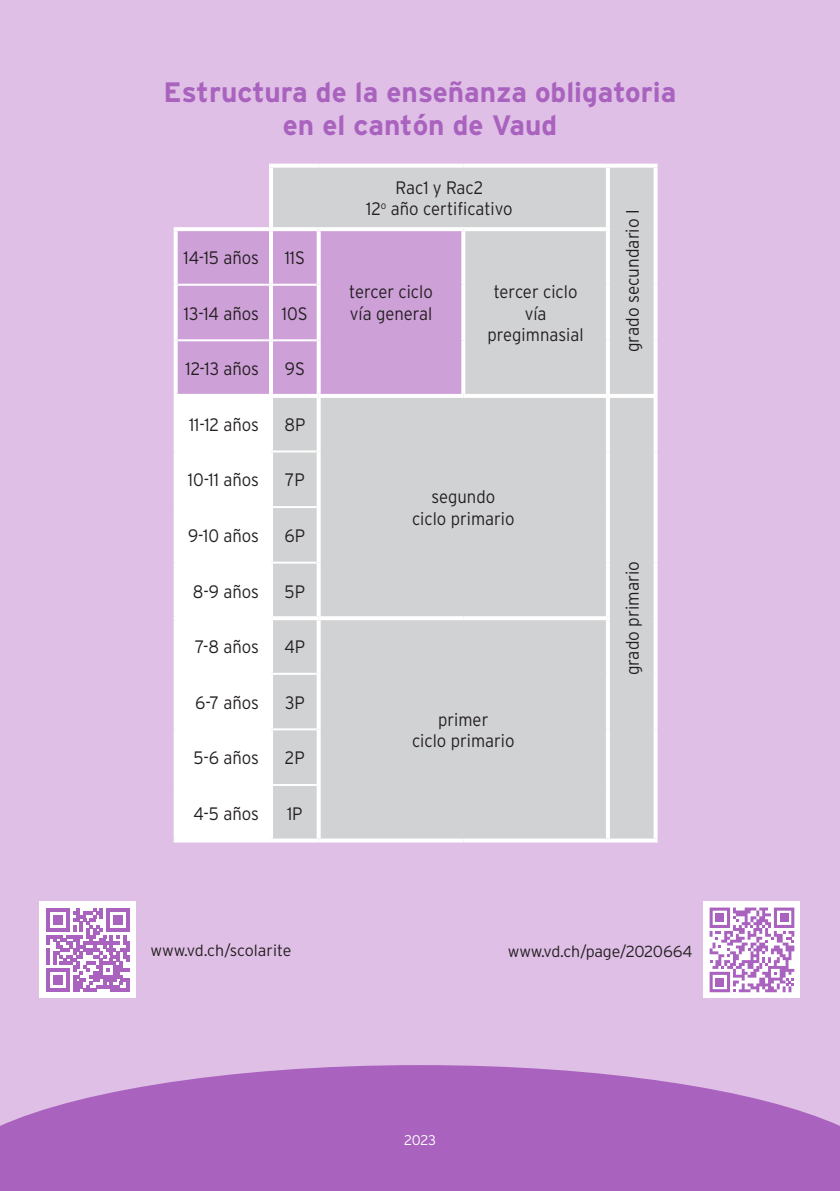
<style>
.page{position:relative;width:840px;height:1191px;background:#fff}
.page>*{position:absolute;margin:0;border:0;box-sizing:border-box;transform-origin:0 0}
.t1{font:700 28px/33.6px "Interstate";color:#a962be;text-align:center}
.t2{font:300 18px/21.6px "Interstate";color:#231f20;text-align:center;scale:.93 1}
.t3{font:300 18px "Interstate";color:#231f20;scale:.95 1}
.t4{font:300 16px "Interstate";letter-spacing:-.01em;color:#231f20}
.t5{font:300 14px "Interstate";color:#fff}
</style>
<div class="page">
<div style="left:0;top:0;width:839px;height:1191px;background:#dfbfe6"></div>
<svg style="left:0;top:1065px;width:839px;height:126px;background:#b06fc3"></svg>
<div style="left:273px;top:168px;width:380px;height:670px;background:#d1d2d4"></div>
<div style="left:177px;top:231px;width:284px;height:163px;background:#cea0d8"></div>
<div style="left:177px;top:398px;width:92px;height:440px;background:#fff"></div>
<svg style="left:605px;top:620px;width:4px;height:54px"></svg>
<svg style="left:605px;top:674px;width:4px;height:55px"></svg>
<svg style="left:605px;top:729px;width:4px;height:56px"></svg>
<svg style="left:605px;top:785px;width:4px;height:53px"></svg>
<svg style="left:318px;top:838px;width:145px;height:4px"></svg>
<svg style="left:463px;top:838px;width:144px;height:4px"></svg>
<svg style="left:607px;top:838px;width:50px;height:4px"></svg>
<svg style="left:605px;top:168px;width:4px;height:59px"></svg>
<svg style="left:607px;top:164px;width:50px;height:4px"></svg>
<svg style="left:653px;top:168px;width:4px;height:61px"></svg>
<svg style="left:653px;top:229px;width:4px;height:56px"></svg>
<svg style="left:653px;top:285px;width:4px;height:55px"></svg>
<svg style="left:653px;top:340px;width:4px;height:54px"></svg>
<svg style="left:653px;top:398px;width:4px;height:53px"></svg>
<svg style="left:653px;top:451px;width:4px;height:56px"></svg>
<svg style="left:653px;top:507px;width:4px;height:55px"></svg>
<svg style="left:653px;top:562px;width:4px;height:56px"></svg>
<svg style="left:653px;top:618px;width:4px;height:56px"></svg>
<svg style="left:653px;top:674px;width:4px;height:55px"></svg>
<svg style="left:653px;top:729px;width:4px;height:56px"></svg>
<svg style="left:653px;top:785px;width:4px;height:53px"></svg>
<svg style="left:173px;top:785px;width:4px;height:53px"></svg>
<hr style="left:173px;top:838px;width:98px;height:4px;background:#fff">
<svg style="left:271px;top:838px;width:47px;height:4px"></svg>
<svg style="left:173px;top:231px;width:4px;height:54px"></svg>
<hr style="left:269px;top:231px;width:4px;height:53px;background:#fff">
<hr style="left:318px;top:227px;width:145px;height:4px;background:#fff">
<svg style="left:316px;top:231px;width:4px;height:54px"></svg>
<hr style="left:463px;top:227px;width:146px;height:4px;background:#fff">
<svg style="left:461px;top:231px;width:4px;height:54px"></svg>
<svg style="left:605px;top:231px;width:4px;height:54px"></svg>
<svg style="left:461px;top:285px;width:4px;height:55px"></svg>
<svg style="left:605px;top:285px;width:4px;height:55px"></svg>
<svg style="left:461px;top:340px;width:4px;height:54px"></svg>
<svg style="left:605px;top:340px;width:4px;height:54px"></svg>
<svg style="left:173px;top:285px;width:4px;height:55px"></svg>
<hr style="left:269px;top:286px;width:4px;height:53px;background:#fff">
<svg style="left:316px;top:285px;width:4px;height:55px"></svg>
<svg style="left:173px;top:340px;width:4px;height:54px"></svg>
<hr style="left:269px;top:341px;width:4px;height:53px;background:#fff">
<svg style="left:316px;top:340px;width:4px;height:54px"></svg>
<svg style="left:173px;top:398px;width:4px;height:53px"></svg>
<hr style="left:269px;top:398px;width:4px;height:52px;background:#fff">
<hr style="left:318px;top:394px;width:145px;height:4px;background:#fff">
<svg style="left:316px;top:398px;width:4px;height:53px"></svg>
<hr style="left:463px;top:394px;width:144px;height:4px;background:#fff">
<hr style="left:607px;top:394px;width:50px;height:4px;background:#fff">
<svg style="left:605px;top:398px;width:4px;height:53px"></svg>
<svg style="left:605px;top:451px;width:4px;height:56px"></svg>
<svg style="left:605px;top:507px;width:4px;height:55px"></svg>
<svg style="left:605px;top:562px;width:4px;height:54px"></svg>
<svg style="left:173px;top:451px;width:4px;height:56px"></svg>
<hr style="left:269px;top:452px;width:4px;height:54px;background:#fff">
<svg style="left:316px;top:451px;width:4px;height:56px"></svg>
<svg style="left:173px;top:507px;width:4px;height:55px"></svg>
<hr style="left:269px;top:508px;width:4px;height:53px;background:#fff">
<svg style="left:316px;top:507px;width:4px;height:55px"></svg>
<svg style="left:173px;top:562px;width:4px;height:54px"></svg>
<hr style="left:269px;top:563px;width:4px;height:53px;background:#fff">
<svg style="left:316px;top:562px;width:4px;height:54px"></svg>
<svg style="left:173px;top:620px;width:4px;height:54px"></svg>
<hr style="left:269px;top:620px;width:4px;height:53px;background:#fff">
<hr style="left:318px;top:616px;width:145px;height:4px;background:#fff">
<svg style="left:316px;top:620px;width:4px;height:54px"></svg>
<hr style="left:463px;top:616px;width:146px;height:4px;background:#fff">
<svg style="left:316px;top:785px;width:4px;height:53px"></svg>
<svg style="left:173px;top:674px;width:4px;height:55px"></svg>
<hr style="left:269px;top:675px;width:4px;height:53px;background:#fff">
<svg style="left:316px;top:674px;width:4px;height:55px"></svg>
<svg style="left:173px;top:729px;width:4px;height:56px"></svg>
<hr style="left:269px;top:730px;width:4px;height:54px;background:#fff">
<svg style="left:316px;top:729px;width:4px;height:56px"></svg>
<hr style="left:177px;top:284px;width:94px;height:2px;background:#fff">
<hr style="left:271px;top:284px;width:45px;height:2px;background:#fff">
<hr style="left:177px;top:450px;width:94px;height:2px;background:#fff">
<hr style="left:271px;top:450px;width:45px;height:2px;background:#fff">
<hr style="left:177px;top:506px;width:94px;height:2px;background:#fff">
<hr style="left:271px;top:506px;width:45px;height:2px;background:#fff">
<hr style="left:177px;top:561px;width:94px;height:2px;background:#fff">
<hr style="left:271px;top:561px;width:45px;height:2px;background:#fff">
<hr style="left:177px;top:673px;width:94px;height:2px;background:#fff">
<hr style="left:271px;top:673px;width:45px;height:2px;background:#fff">
<hr style="left:177px;top:728px;width:94px;height:2px;background:#fff">
<hr style="left:271px;top:728px;width:45px;height:2px;background:#fff">
<hr style="left:177px;top:784px;width:94px;height:2px;background:#fff">
<hr style="left:271px;top:784px;width:45px;height:2px;background:#fff">
<hr style="left:173px;top:616px;width:98px;height:4px;background:#fff">
<hr style="left:271px;top:616px;width:47px;height:4px;background:#fff">
<hr style="left:173px;top:394px;width:98px;height:4px;background:#fff">
<hr style="left:271px;top:394px;width:47px;height:4px;background:#fff">
<hr style="left:177px;top:339px;width:94px;height:2px;background:#fff">
<hr style="left:271px;top:339px;width:45px;height:2px;background:#fff">
<hr style="left:173px;top:227px;width:98px;height:4px;background:#fff">
<hr style="left:271px;top:227px;width:47px;height:4px;background:#fff">
<svg style="left:269px;top:164px;width:49px;height:4px"></svg>
<hr style="left:269px;top:168px;width:4px;height:59px;background:#fff">
<svg style="left:318px;top:164px;width:145px;height:4px"></svg>
<svg style="left:463px;top:164px;width:144px;height:4px"></svg>
<hr style="left:269px;top:786px;width:4px;height:52px;background:#fff">
<div style="left:40px;top:901px;width:96px;height:97px;background:#fff"></div>
<svg style="left:46px;top:908px;width:83px;height:83px"></svg>
<hr style="left:109px;top:988px;width:20px;height:3px;background:#a962be">
<div style="left:703px;top:901px;width:96px;height:97px;background:#fff"></div>
<svg style="left:709px;top:907px;width:84px;height:85px"></svg>
<div style="left:715px;top:913px;width:8px;height:9px;background:#a962be"></div>
<div style="left:779px;top:913px;width:9px;height:9px;background:#a962be"></div>
<div style="left:715px;top:977px;width:8px;height:9px;background:#a962be"></div>
<h1 class="t1" style="left:163px;top:75px;width:514px">Estructura de la enseñanza obligatoria en el cantón de Vaud</h1>
<p class="t2" style="left:183px;top:247px;width:83px">14-15 años</p>
<p class="t2" style="left:284px;top:247px;width:23px">11S</p>
<p class="t2" style="left:184px;top:302px;width:82px">13-14 años</p>
<p class="t2" style="left:282px;top:302px;width:29px">10S</p>
<p class="t2" style="left:185px;top:358px;width:80px">12-13 años</p>
<p class="t2" style="left:284px;top:358px;width:23px">9S</p>
<p class="t2" style="left:189px;top:413px;width:77px">11-12 años</p>
<p class="t2" style="left:284px;top:413px;width:24px">8P</p>
<p class="t2" style="left:188px;top:469px;width:78px">10-11 años</p>
<p class="t2" style="left:285px;top:469px;width:23px">7P</p>
<p class="t2" style="left:188px;top:525px;width:78px">9-10 años</p>
<p class="t2" style="left:284px;top:525px;width:24px">6P</p>
<p class="t2" style="left:193px;top:580px;width:73px">8-9 años</p>
<p class="t2" style="left:284px;top:580px;width:23px">5P</p>
<p class="t2" style="left:195px;top:636px;width:70px">7-8 años</p>
<p class="t2" style="left:284px;top:636px;width:24px">4P</p>
<p class="t2" style="left:195px;top:691px;width:70px">6-7 años</p>
<p class="t2" style="left:285px;top:691px;width:23px">3P</p>
<p class="t2" style="left:193px;top:747px;width:72px">5-6 años</p>
<p class="t2" style="left:285px;top:747px;width:23px">2P</p>
<p class="t2" style="left:193px;top:802px;width:72px">4-5 años</p>
<p class="t2" style="left:287px;top:802px;width:18px">1P</p>
<p class="t2" style="left:366px;top:176px;width:159px">Rac1 y Rac2<br>12<sup>o</sup> año certificativo</p>
<p class="t2" style="left:349px;top:281px;width:91px;text-align:left">tercer ciclo vía general</p>
<p class="t2" style="left:487px;top:281px;width:105px">tercer ciclo vía pregimnasial</p>
<p class="t2" style="left:412px;top:486px;width:112px">segundo<br>ciclo primario</p>
<p class="t2" style="left:412px;top:708px;width:112px">primer<br>ciclo primario</p>
<p class="t3" style="left:622px;top:352px;width:152px;rotate:-90deg">grado secundario I</p>
<p class="t3" style="left:622px;top:675px;width:122px;rotate:-90deg">grado primario</p>
<p class="t4" style="left:150px;top:941px;width:142px">www.vd.ch/scolarite</p>
<p class="t4" style="left:507px;top:942px;width:186px">www.vd.ch/page/2020664</p>
<p class="t5" style="left:404px;top:1132px;width:33px">2023</p>
</div>
